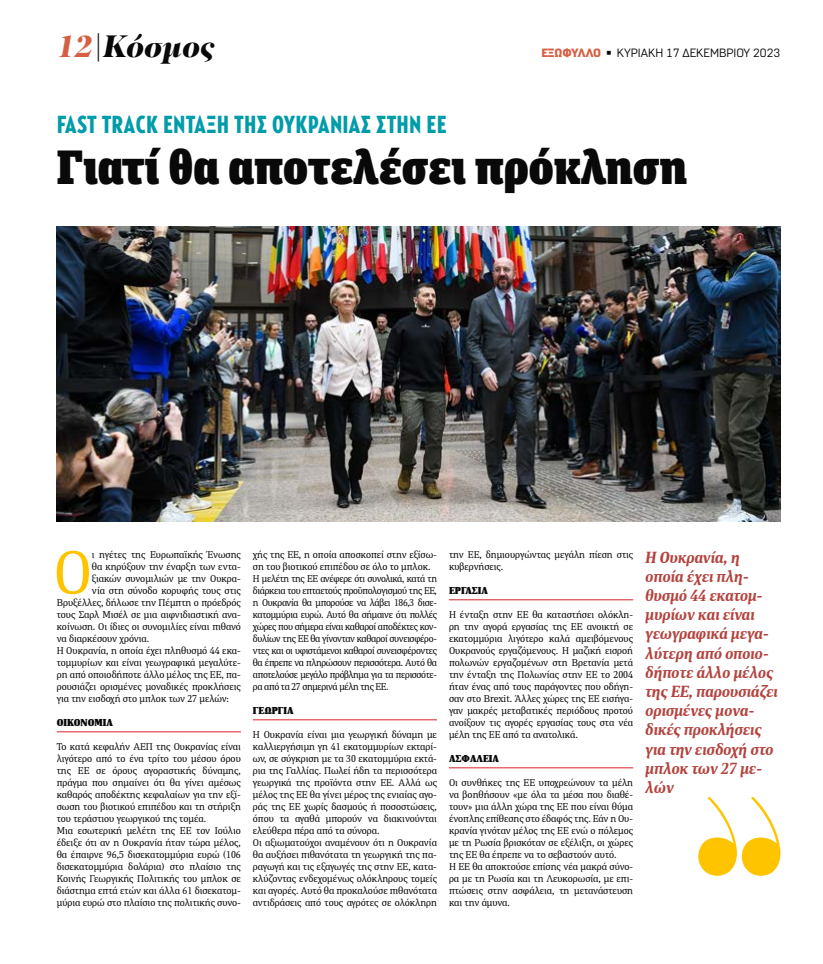
<style>
.page{position:relative;width:823px;height:964px;background:#fff}
.page>*{position:absolute;margin:0;border:0;box-sizing:border-box;transform-origin:0 0}
.t1{font:61.7px "PFDIN Serif";color:#ffc400}
.t2{font:900 48px "FF Unit Slab Pro";color:#090909}
.t3{font:italic 900 32px "PF Regal Display Pro";color:#090909}
.t4{font:700 24px "Varvara";letter-spacing:.01em;color:#009ca9}
.t5{font:italic 700 16px/19.2px "PFDIN Serif";color:#b3433e}
.t6{font:12px "Normative Pro";color:#090909}
.t7{font:10px/12px "PFDIN Serif";color:#090909}
.t8{font:10px/12px "PFDIN Serif";letter-spacing:-.03em;color:#090909}
.t9{font:900 10px "PFDIN Serif";color:#090909}
.s1{color:#d55f44}
.s2{font-weight:900;color:#d55f44}
</style>
<div class="page">
<hr style="left:57px;top:731px;width:184px;height:1px;background:#d81f27">
<hr style="left:253px;top:719px;width:184px;height:1px;background:#d81f27">
<hr style="left:449px;top:599px;width:183px;height:1px;background:#d81f27">
<hr style="left:449px;top:767px;width:183px;height:1px;background:#d81f27">
<img style="left:57px;top:227px;width:723px;height:295px">
<svg style="left:698px;top:797px;width:82px;height:79px"></svg>
<h3 class="t3" style="left:57px;top:26px;width:159px"><span class="s1">12</span>|Κόσμος</h3>
<p class="t6" style="left:541px;top:46px;width:240px"><span class="s2">ΕΞΩΦΥΛΛΟ</span> ◾ ΚΥΡΙΑΚΗ 17 ΔΕΚΕΜΒΡΙΟΥ 2023</p>
<h3 class="t4" style="left:57px;top:112px;width:391px">FAST TRACK ΈΝΤΑΞΗ ΤΗΣ ΟΥΚΡΑΝΊΑΣ ΣΤΗΝ ΕΕ</h3>
<h2 class="t2" style="left:57px;top:132px;width:631px">Γιατί θα αποτελέσει πρόκληση</h2>
<h1 class="t1" style="left:54px;top:534px;width:40px">Ο</h1>
<p class="t7" style="left:92px;top:548px;width:150px">ι ηγέτες της Ευρωπαϊκής Ένωσης</p>
<p class="t7" style="left:92px;top:560px;width:150px">θα κηρύξουν την έναρξη των εντα-</p>
<p class="t7" style="left:92px;top:572px;width:150px">ξιακών συνομιλιών με την Ουκρα-</p>
<p class="t7" style="left:92px;top:584px;width:150px">νία στη σύνοδο κορυφής τους στις</p>
<p class="t7" style="left:57px;top:596px;width:185px">Βρυξέλλες, δήλωσε την Πέμπτη ο πρόεδρός</p>
<p class="t7" style="left:57px;top:608px;width:185px">τους Σαρλ Μισέλ σε μια αιφνιδιαστική ανα-</p>
<p class="t7" style="left:57px;top:620px;width:185px">κοίνωση. Οι ίδιες οι συνομιλίες είναι πιθανό</p>
<p class="t7" style="left:57px;top:632px;width:94px">να διαρκέσουν χρόνια.</p>
<p class="t7" style="left:57px;top:644px;width:185px">Η Ουκρανία, η οποία έχει πληθυσμό 44 εκα-</p>
<p class="t7" style="left:57px;top:656px;width:185px">τομμυρίων και είναι γεωγραφικά μεγαλύτε-</p>
<p class="t7" style="left:57px;top:668px;width:185px">ρη από οποιοδήποτε άλλο μέλος της ΕΕ, πα-</p>
<p class="t7" style="left:57px;top:680px;width:185px">ρουσιάζει ορισμένες μοναδικές προκλήσεις</p>
<p class="t7" style="left:57px;top:692px;width:174px">για την εισδοχή στο μπλοκ των 27 μελών:</p>
<p class="t9" style="left:57px;top:716px;width:58px">ΟΙΚΟΝΟΜΙΑ</p>
<p class="t7" style="left:57px;top:740px;width:185px">Το κατά κεφαλήν ΑΕΠ της Ουκρανίας είναι λιγότερο από το ένα τρίτο του μέσου όρου της ΕΕ σε όρους αγοραστικής δύναμης, πράγμα που σημαίνει ότι θα γίνει αμέσως καθαρός αποδέκτης κεφαλαίων για την εξί&shy;σωση του βιοτικού επιπέδου και τη στήριξη του τεράστιου γεωργικού της τομέα.<br>Μια εσωτερική μελέτη της ΕΕ τον Ιούλιο έδειξε ότι αν η Ουκρανία ήταν τώρα μέλος, θα έπαιρνε 96,5 δισεκατομμύρια ευρώ (106 δισεκατομμύρια δολάρια) στο πλαίσιο της Κοινής Γεωργικής Πολιτικής του μπλοκ σε διάστημα επτά ετών και άλλα 61 δισεκατομ&shy;μύρια ευρώ στο πλαίσιο της πολιτικής συνο-</p>
<p class="t8" style="left:253px;top:548px;width:185px">χής της ΕΕ, η οποία αποσκοπεί στην εξίσω&shy;ση του βιοτικού επιπέδου σε όλο το μπλοκ.<br>Η μελέτη της ΕΕ ανέφερε ότι συνολικά, κατά τη διάρκεια του επταετούς προϋπολογισμού της ΕΕ, η Ουκρανία θα μπορούσε να λάβει 186,3 δισε&shy;κατομμύρια ευρώ. Αυτό θα σήμαινε ότι πολλές χώρες που σήμερα είναι καθαροί αποδέκτες κον&shy;δυλίων της ΕΕ θα γίνονταν καθαροί συνεισφέρο&shy;ντες και οι υφιστάμενοι καθαροί συνεισφέροντες θα έπρεπε να πληρώσουν περισσότερα. Αυτό θα αποτελούσε μεγάλο πρόβλημα για τα περισσότε&shy;ρα από τα 27 σημερινά μέλη της ΕΕ.</p>
<p class="t9" style="left:253px;top:704px;width:42px">ΓΕΩΡΓΙΑ</p>
<p class="t7" style="left:253px;top:728px;width:185px">Η Ουκρανία είναι μια γεωργική δύναμη με καλλιεργήσιμη γη 41 εκατομμυρίων εκταρί&shy;ων, σε σύγκριση με τα 30 εκατομμύρια εκτά&shy;ρια της Γαλλίας. Πωλεί ήδη τα περισσότερα γεωργικά της προϊόντα στην ΕΕ. Αλλά ως μέλος της ΕΕ θα γίνει μέρος της ενιαίας αγο&shy;ράς της ΕΕ χωρίς δασμούς ή ποσοστώσεις, όπου τα αγαθά μπορούν να διακινούνται ελεύθερα πέρα από τα σύνορα.<br>Οι αξιωματούχοι αναμένουν ότι η Ουκρανία θα αυξήσει πιθανότατα τη γεωργική της πα&shy;ραγωγή και τις εξαγωγές της στην ΕΕ, κατα&shy;κλύζοντας ενδεχομένως ολόκληρους τομείς και αγορές. Αυτό θα προκαλούσε πιθανότατα αντιδράσεις από τους αγρότες σε ολόκληρη</p>
<p class="t7" style="left:449px;top:548px;width:185px">την ΕΕ, δημιουργώντας μεγάλη πίεση στις κυβερνήσεις.</p>
<p class="t9" style="left:449px;top:584px;width:41px">ΕΡΓΑΣΙΑ</p>
<p class="t7" style="left:449px;top:608px;width:185px;text-align:justify">Η ένταξη στην ΕΕ θα καταστήσει ολόκλη&shy;ρη την αγορά εργασίας της ΕΕ ανοικτή σε εκατομμύρια λιγότερο καλά αμειβόμενους Ουκρανούς εργαζόμενους. Η μαζική εισροή πολωνών εργαζομένων στη Βρετανία μετά την ένταξη της Πολωνίας στην ΕΕ το 2004 ήταν ένας από τους παράγοντες που οδήγη&shy;σαν στο Brexit. Άλλες χώρες της ΕΕ εισήγα&shy;γαν μακρές μεταβατικές περιόδους προτού ανοίξουν τις αγορές εργασίας τους στα νέα μέλη της ΕΕ από τα ανατολικά.</p>
<p class="t9" style="left:449px;top:752px;width:52px">ΑΣΦΑΛΕΙΑ</p>
<p class="t7" style="left:449px;top:776px;width:185px">Οι συνθήκες της ΕΕ υποχρεώνουν τα μέλη να βοηθήσουν «με όλα τα μέσα που διαθέ&shy;τουν» μια άλλη χώρα της ΕΕ που είναι θύμα ένοπλης επίθεσης στο έδαφός της. Εάν η Ου&shy;κρανία γινόταν μέλος της ΕΕ ενώ ο πόλεμος με τη Ρωσία βρισκόταν σε εξέλιξη, οι χώρες της ΕΕ θα έπρεπε να το σεβαστούν αυτό.<br>Η ΕΕ θα αποκτούσε επίσης νέα μακρά σύνο&shy;ρα με τη Ρωσία και τη Λευκορωσία, με επι&shy;πτώσεις στην ασφάλεια, τη μετανάστευση και την άμυνα.</p>
<h3 class="t5" style="left:645px;top:547px;width:134px">Η Ουκρανία, η οποία έχει πλη&shy;θυσμό 44 εκατομ&shy;μυρίων και είναι γεωγραφικά μεγα&shy;λύτερη από οποιο&shy;δήποτε άλλο μέλος της ΕΕ, παρουσιάζει ορισμένες μονα&shy;δικές προκλήσεις για την εισδοχή στο μπλοκ των 27 με&shy;λών</h3>
</div>
